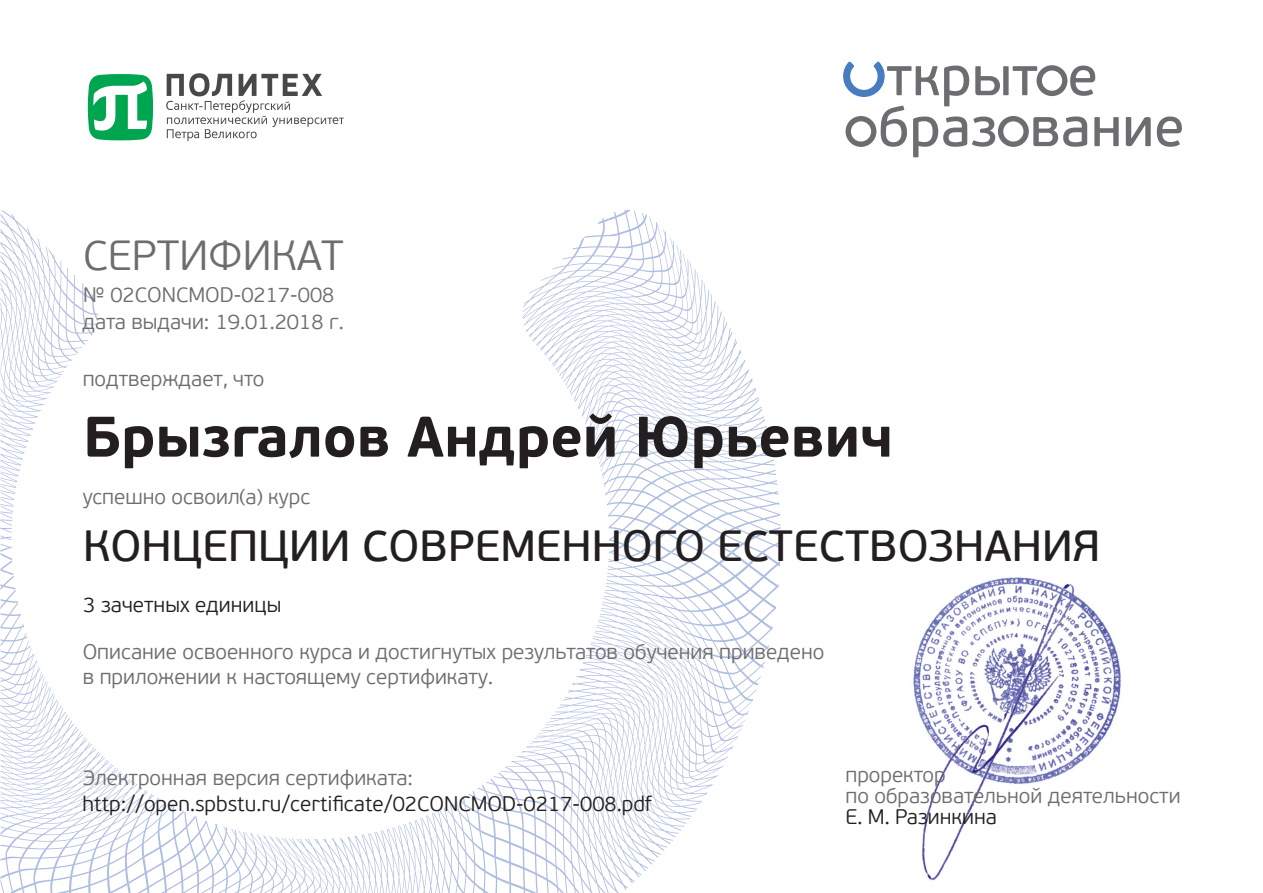
<style>
.page{position:relative;width:1263px;height:893px;background:#fff}
.page>*{position:absolute;margin:0;border:0;box-sizing:border-box;transform-origin:0 0}
.t1{font:700 57px "PF Beau Sans Pro";color:#231f20}
.t2{font:43.5px "PF Beau Sans Pro Bbook";color:#231f20}
.t3{font:300 42px "PF Beau Sans Pro";color:#6c6d70}
.t4{font:300 21px/25.2px "PF Beau Sans Pro";color:#6c6d70}
.t5{font:300 21px "PF Beau Sans Pro";color:#231f20}
</style>
<div class="page">
<svg style="left:524px;top:210px;width:245px;height:342px"></svg>
<svg style="left:0;top:210px;width:98px;height:342px"></svg>
<svg style="left:0;top:553px;width:160px;height:340px"></svg>
<svg style="left:127px;top:799px;width:336px;height:94px"></svg>
<svg style="left:463px;top:552px;width:317px;height:341px"></svg>
<svg style="left:490px;top:666px;width:274px;height:227px"></svg>
<svg style="left:843px;top:62px;width:276px;height:95px"></svg>
<svg style="left:1126px;top:117px;width:25px;height:29px"></svg>
<svg style="left:1157px;top:116px;width:25px;height:31px"></svg>
<svg style="left:166px;top:73px;width:178px;height:68px"></svg>
<svg style="left:88px;top:74px;width:65px;height:66px"></svg>
<img style="left:913px;top:577px;width:208px;height:304px">
<h3 class="t3" style="left:83px;top:231px;width:262px">СЕРТИФИКАТ</h3>
<p class="t4" style="left:83px;top:282px;width:253px">№ 02CONCMOD-0217-008</p>
<p class="t4" style="left:82px;top:310px;width:263px">дата выдачи: 19.01.2018 г.</p>
<p class="t4" style="left:83px;top:366px;width:183px">подтверждает, что</p>
<h1 class="t1" style="left:83px;top:401px;width:811px">Брызгалов Андрей Юрьевич</h1>
<p class="t4" style="left:83px;top:485px;width:229px">успешно освоил(а) курс</p>
<h2 class="t2" style="left:83px;top:521px;width:1019px">КОНЦЕПЦИИ СОВРЕМЕННОГО ЕСТЕСТВОЗНАНИЯ</h2>
<p class="t5" style="left:83px;top:593px;width:199px">3 зачетных единицы</p>
<p class="t4" style="left:83px;top:639px;width:743px">Описание освоенного курса и достигнутых результатов обучения приведено в приложении к настоящему сертификату.</p>
<p class="t4" style="left:83px;top:766px;width:332px">Электронная версия сертификата:</p>
<p class="t5" style="left:82px;top:792px;width:571px">http://open.spbstu.ru/certificate/02CONCMOD-0217-008.pdf</p>
<p class="t4" style="left:845px;top:764px;width:337px;line-height:21px">проректор<br>по образовательной деятельности</p>
<p class="t5" style="left:845px;top:805px;width:153px">Е. М. Разинкина</p>
</div>
